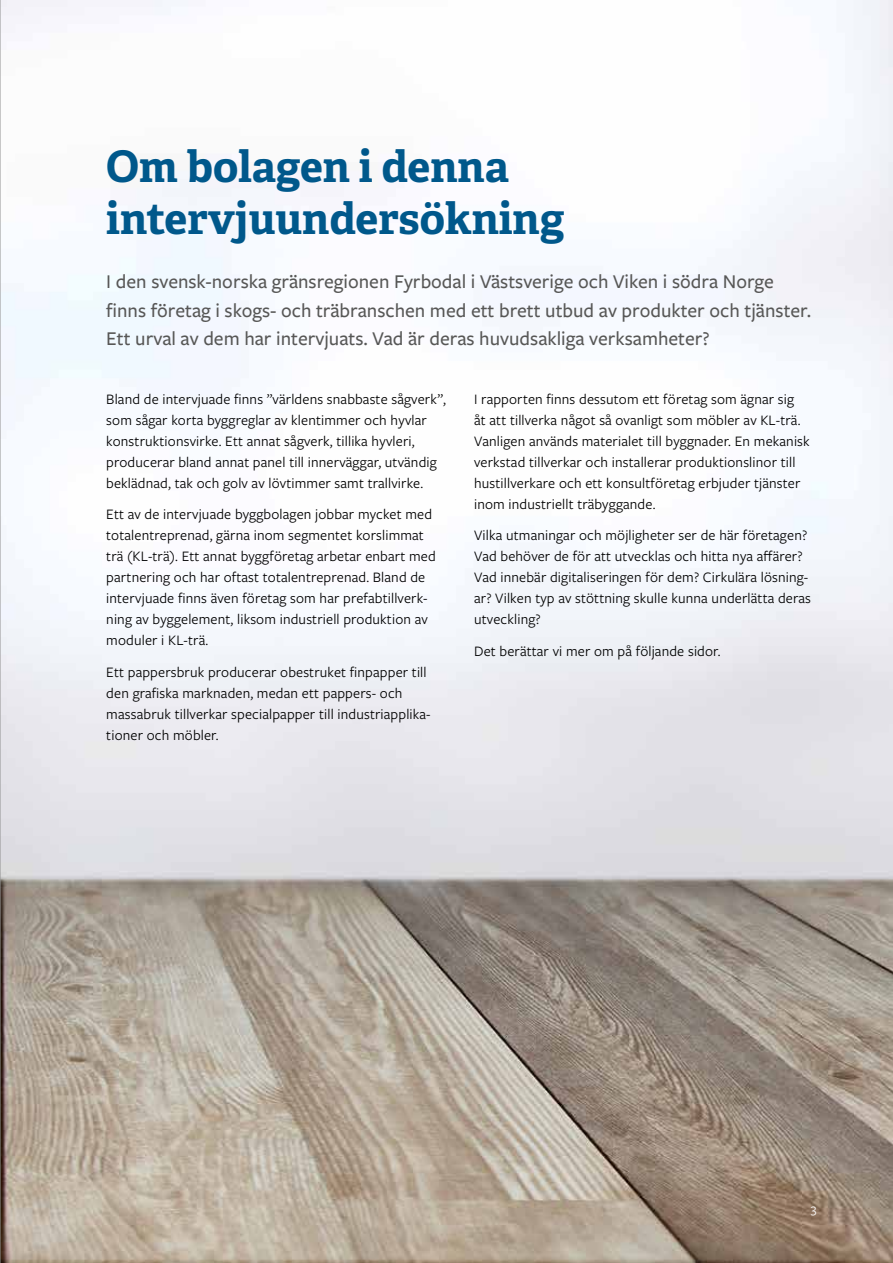
<style>
.page{position:relative;width:893px;height:1263px;background:#fff}
.page>*{position:absolute;margin:0;border:0;box-sizing:border-box;transform-origin:0 0}
.t1{font:700 43.5px/52.2px "Adelle PE";color:#00588b}
.t2{font:500 20.25px/28.5px "Freight Sans Pro";color:#575756}
.t3{font:15px/21px "Freight Sans Pro";letter-spacing:.01em;color:#000}
.t4{font:13.5px "Freight Sans Pro";color:#fff}
</style>
<div class="page">
<img style="left:1px;top:0;width:892px;height:1263px">
<hr style="left:0;top:0;width:1px;height:1263px;background:#929292">
<h1 class="t1" style="left:106px;top:139px;width:460px">Om bolagen i denna intervjuundersökning</h1>
<p class="t2" style="left:106px;top:266px;width:706px">I den svensk-norska gränsregionen Fyrbodal i Västsverige och Viken i södra Norge finns företag i skogs- och träbranschen med ett brett utbud av produkter och tjänster.<br>Ett urval av dem har intervjuats. Vad är deras huvudsakliga verksamheter?</p>
<p class="t3" style="left:106px;top:388px;width:341px">Bland de intervjuade finns ”världens snabbaste sågverk”, som sågar korta byggreglar av klentimmer och hyvlar konstruktionsvirke. Ett annat sågverk, tillika hyvleri, producerar bland annat panel till innerväggar, utvändig beklädnad, tak och golv av lövtimmer samt trallvirke.</p>
<p class="t3" style="left:106px;top:503px;width:331px">Ett av de intervjuade byggbolagen jobbar mycket med totalentreprenad, gärna inom segmentet korslimmat trä (KL-trä). Ett annat byggföretag arbetar enbart med partnering och har oftast totalentreprenad. Bland de intervjuade finns även företag som har prefabtillverk&shy;ning av byggelement, liksom industriell produktion av moduler i KL-trä.</p>
<p class="t3" style="left:106px;top:661px;width:326px">Ett pappersbruk producerar obestruket finpapper till den grafiska marknaden, medan ett pappers- och massabruk tillverkar specialpapper till industriapplika&shy;tioner och möbler.</p>
<p class="t3" style="left:474px;top:388px;width:337px">I rapporten finns dessutom ett företag som ägnar sig<br>åt att tillverka något så ovanligt som möbler av KL-trä.<br>Vanligen används materialet till byggnader. En mekanisk verkstad tillverkar och installerar produktionslinor till hustillverkare och ett konsultföretag erbjuder tjänster inom industriellt träbyggande.</p>
<p class="t3" style="left:474px;top:524px;width:338px">Vilka utmaningar och möjligheter ser de här företagen?<br>Vad behöver de för att utvecklas och hitta nya affärer?<br>Vad innebär digitaliseringen för dem? Cirkulära lösning&shy;ar? Vilken typ av stöttning skulle kunna underlätta deras utveckling?</p>
<p class="t3" style="left:474px;top:640px;width:248px">Det berättar vi mer om på följande sidor.</p>
<p class="t4" style="left:811px;top:1199px;width:7px">3</p>
</div>
